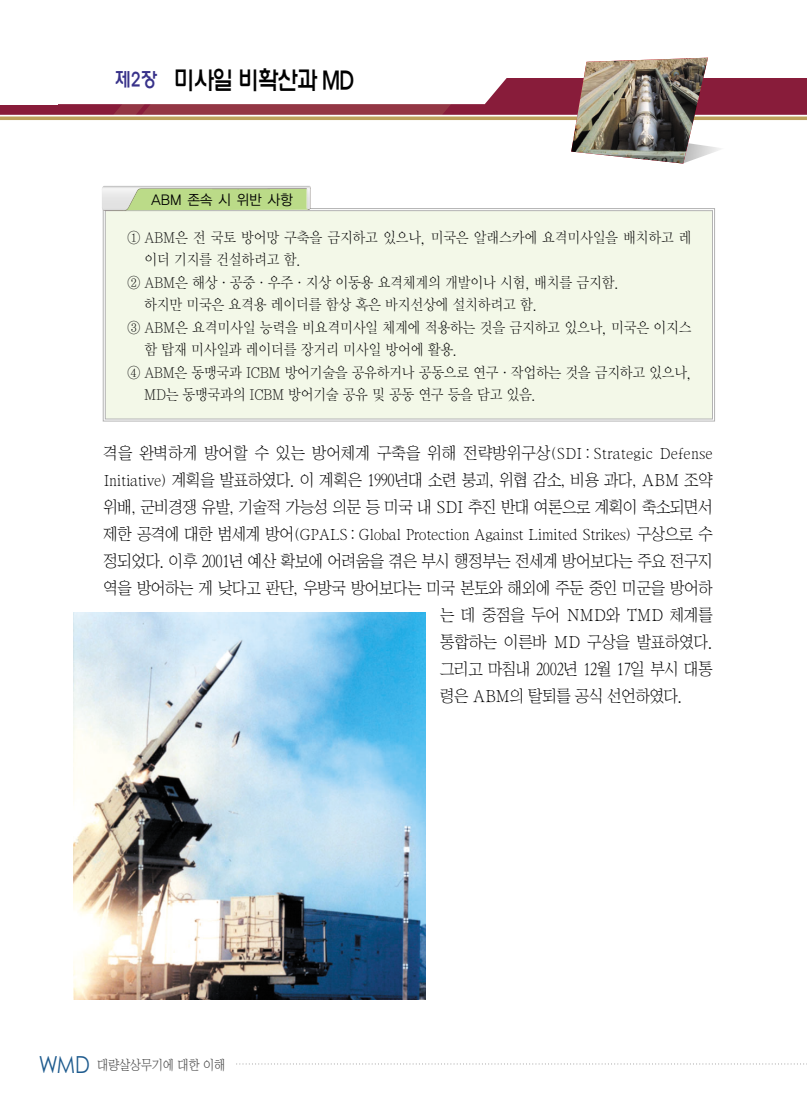
<style>
.page{position:relative;width:807px;height:1106px;background:#fff}
.page>*{position:absolute;margin:0;border:0;box-sizing:border-box;transform-origin:0 0}
.t1{font:500 26.1px "HY Wul Nun";letter-spacing:-.065em;color:#000;scale:.8 1}
.t2{font:17.25px/27px "San Ns L";letter-spacing:-.025em;color:#000;text-align:justify;scale:.9 1}
.t3{font:15.75px "San Ns L";letter-spacing:-.025em;color:#000;scale:.9 1}
.t4{font:15px "Y Mj O11";letter-spacing:-.065em;color:#000;scale:.9 1}
.t5{font:14.25px "YGO12";letter-spacing:-.07em;color:#000;scale:.95 1}
.t6{font:13.95px "San Ns M";color:#4d4d4d;scale:.85 1}
.s1{font-size:19.95px;color:#38328a}
.s2{font-size:15.75px}
.s3{font-size:17.25px}
.s4{font-family:"Century Gothic";font-size:23.55px;color:#1e5b8e}
</style>
<div class="page">
<div style="left:0;top:78px;width:807px;height:37px;background:#881c3a"></div>
<svg style="left:6px;top:78px;width:510px;height:37px;background:#d8b7be"></svg>
<div style="left:0;top:67px;width:58px;height:37px;background:#fff"></div>
<svg style="left:0;top:116px;width:807px;height:4px;background:#c5ac70"></svg>
<svg style="left:708px;top:114px;width:17px;height:40px"></svg>
<img style="left:571px;top:58px;width:137px;height:106px">
<svg style="left:239px;top:1063px;width:568px;height:1px"></svg>
<img style="left:74px;top:612px;width:351px;height:387px">
<div style="left:102px;top:208px;width:613px;height:214px;background:#f3f8e8"></div>
<svg style="left:102px;top:185px;width:209px;height:26px;background:#c4daa1"></svg>
<h1 class="t1" style="left:115px;top:69px;width:301px"><span class="s1">제2장</span> 미사일 비확산과 MD</h1>
<p class="t5" style="left:151px;top:193px;width:151px">ABM 존속 시 위반 사항</p>
<p class="t4" style="left:127px;top:230px;width:629px">① ABM은 전 국토 방어망 구축을 금지하고 있으나, 미국은 알래스카에 요격미사일을 배치하고 레</p>
<p class="t4" style="left:144px;top:253px;width:176px">이더 기지를 건설하려고 함.</p>
<p class="t4" style="left:127px;top:275px;width:548px">② ABM은 해상·공중·우주·지상 이동용 요격체계의 개발이나 시험, 배치를 금지함.</p>
<p class="t4" style="left:144px;top:298px;width:439px">하지만 미국은 요격용 레이더를 함상 혹은 바지선상에 설치하려고 함.</p>
<p class="t4" style="left:127px;top:320px;width:629px">③ ABM은 요격미사일 능력을 비요격미사일 체계에 적용하는 것을 금지하고 있으나, 미국은 이지스</p>
<p class="t4" style="left:144px;top:343px;width:350px">함 탑재 미사일과 레이더를 장거리 미사일 방어에 활용.</p>
<p class="t4" style="left:127px;top:365px;width:629px">④ ABM은 동맹국과 ICBM 방어기술을 공유하거나 공동으로 연구·작업하는 것을 금지하고 있으나,</p>
<p class="t4" style="left:144px;top:388px;width:438px">MD는 동맹국과의 ICBM 방어기술 공유 및 공동 연구 등을 담고 있음.</p>
<p class="t2" style="left:104px;top:440px;width:679px">격을 완벽하게 방어할 수 있는 방어체계 구축을 위해 전략방위구상<span class="s2">(SDI : Strategic Defense Initiative)</span> 계획을 발표하였다. 이 계획은 1990년대 소련 붕괴, 위협 감소, 비용 과다, ABM 조약 위배, 군비경쟁 유발, 기술적 가능성 의문 등 미국 내 SDI 추진 반대 여론으로 계획이 축소되면서</p>
<p class="t3" style="left:104px;top:527px;width:678px"><span class="s3">제한 공격에 대한 범세계 방어</span>(GPALS : Global Protection Against Limited Strikes) <span class="s3">구상으로 수</span></p>
<p class="t2" style="left:104px;top:548px;width:678px">정되었다. 이후 2001년 예산 확보에 어려움을 겪은 부시 행정부는 전세계 방어보다는 주요 전구지</p>
<p class="t2" style="left:104px;top:575px;width:679px">역을 방어하는 게 낮다고 판단, 우방국 방어보다는 미국 본토와 해외에 주둔 중인 미군을 방어하</p>
<p class="t2" style="left:440px;top:602px;width:304px">는 데 중점을 두어 NMD와 TMD 체계를</p>
<p class="t2" style="left:440px;top:629px;width:304px">통합하는 이른바 MD 구상을 발표하였다.</p>
<p class="t2" style="left:440px;top:656px;width:304px">그리고 마침내 2002년 12월 17일 부시 대통</p>
<p class="t2" style="left:440px;top:683px;width:271px">령은 ABM의 탈퇴를 공식 선언하였다.</p>
<p class="t6" style="left:39px;top:1058px;width:221px"><span class="s4">WMD</span> 대량살상무기에 대한 이해</p>
</div>
